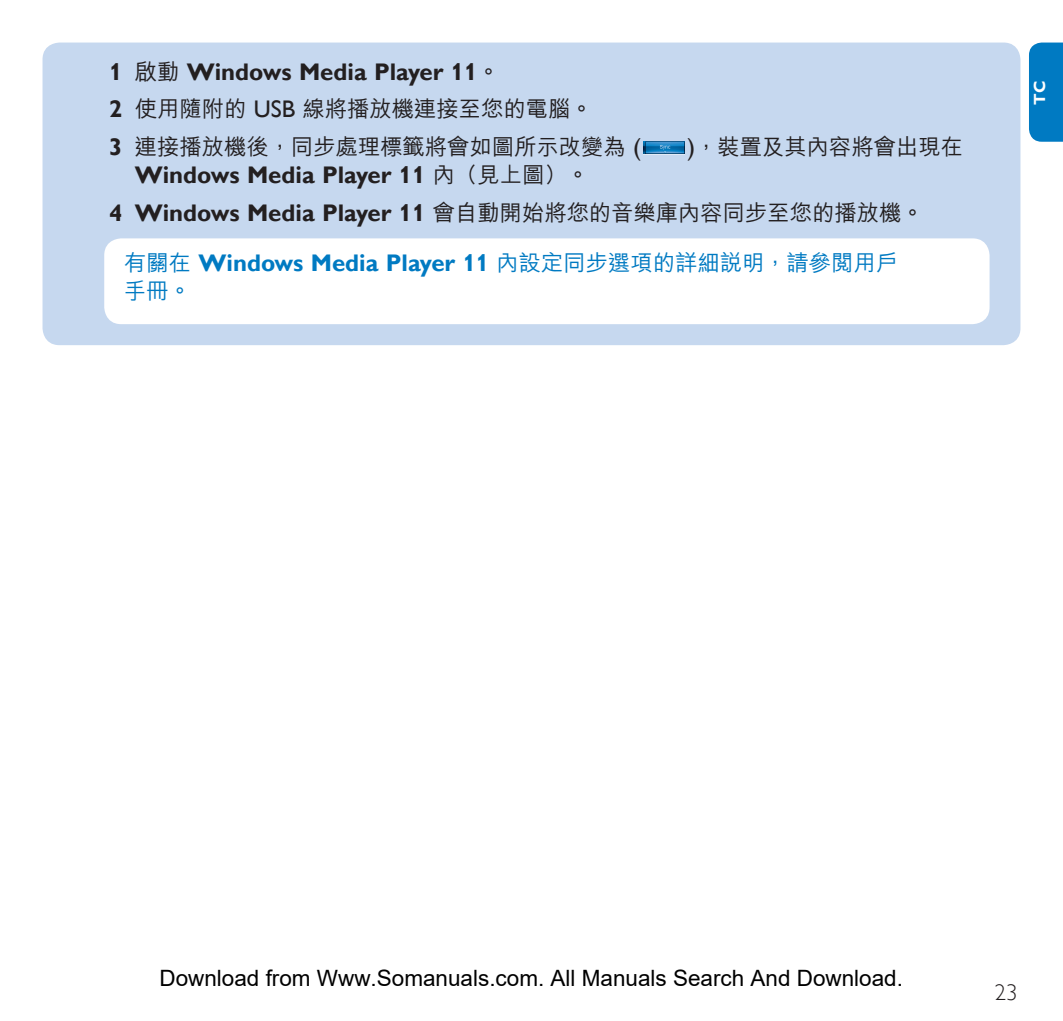
<style>
.page{position:relative;width:1063px;height:1021px;background:#fff}
.page>*{position:absolute;margin:0;border:0;box-sizing:border-box;transform-origin:0 0}
.t1{font:700 24px "Gill Sans Alt One WGL";color:#231f20}
.t2{font:22.5px "Arial";color:#000}
.t3{font:22.5px "Gill Sans Alt One WGL Light";color:#231f20}
.t4{font:500 22.2px/37.2px "M Hei HK";color:#231f20}
.t5{font:500 22.2px/28.8px "M Hei HK";color:#007ac2}
.t6{font:700 16.2px "Gill Sans Alt One WGL";color:#fff}
.s1{font-family:"M Hei HK";font-weight:500;font-size:22.2px}
.s2{font-family:"Gill Sans Alt One WGL";font-weight:700;font-size:24px}
.s3{font-family:"Gill Sans Alt One WGL";font-weight:400;font-size:24px}
</style>
<div class="page">
<div style="left:1029px;top:43px;width:34px;height:99px;background:#007ac2"></div>
<div style="left:43px;top:43px;width:977px;height:302px;background:#c6d8ef;border-radius:17px"></div>
<img style="left:644px;top:141px;width:40px;height:14px">
<div style="left:104px;top:238px;width:886px;height:86px;background:#fff;border-radius:17px"></div>
<p class="t1" style="left:109px;top:55px;width:392px">1 <span class="s1">啟動</span> Windows Media Player 11<span class="s1">。</span></p>
<p class="t4" style="left:109px;top:89px;width:533px"><span class="s2">2</span> 使用隨附的 <span class="s3">USB</span> 線將播放機連接至您的電腦。<br><span class="s2">3</span> 連接播放機後，同步處理標籤將會如圖所示改變為 <span class="s3">(</span></p>
<p class="t4" style="left:687px;top:126px;width:277px"><span class="s3">)</span>，裝置及其內容將會出現在</p>
<p class="t1" style="left:135px;top:159px;width:456px">Windows Media Player 11 <span class="s1">內（見上圖）。</span></p>
<p class="t4" style="left:109px;top:192px;width:816px"><span class="s2">4 Windows Media Player 11</span> 會自動開始將您的音樂庫內容同步至您的播放機。</p>
<p class="t5" style="left:124px;top:246px;width:775px">有關在 <span class="s2">Windows Media Player 11</span> 內設定同步選項的詳細說明，請參閱用戶手冊。</p>
<p class="t6" style="left:1029px;top:105px;width:26px;rotate:-90deg">TC</p>
<p class="t2" style="left:159px;top:965px;width:745px">Download from Www.Somanuals.com. All Manuals Search And Download.</p>
<p class="t3" style="left:995px;top:977px;width:24px">23</p>
</div>
